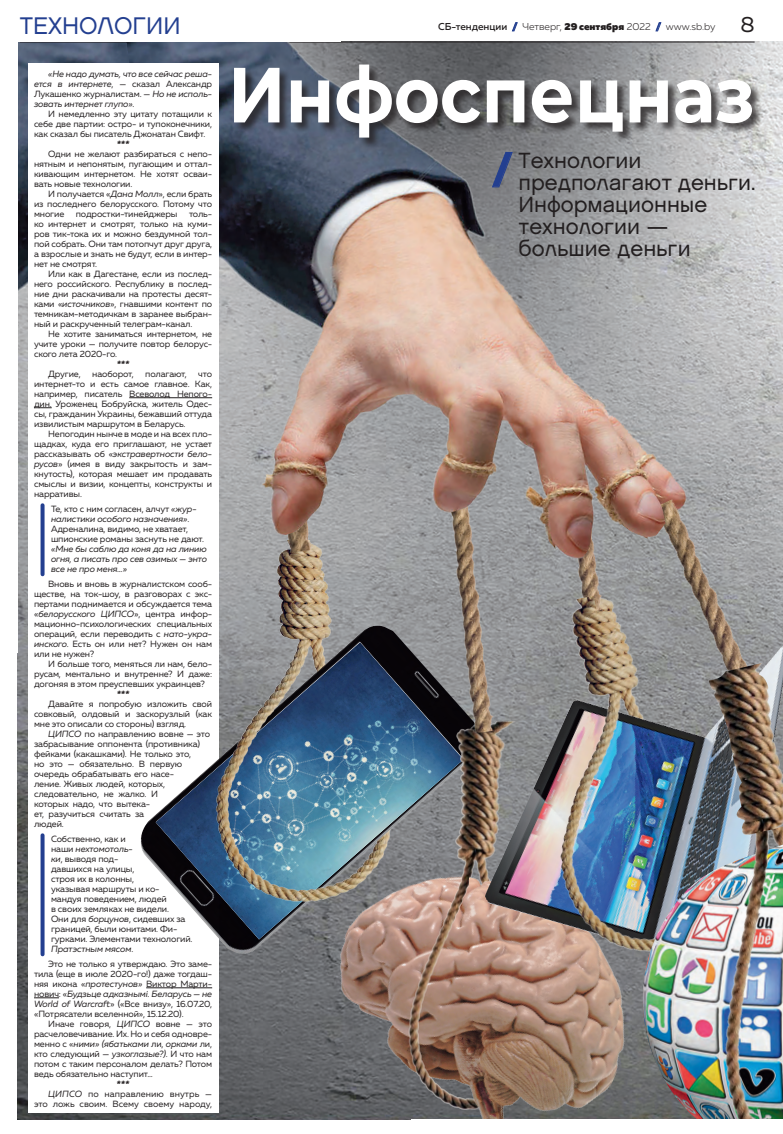
<style>
.page{position:relative;width:783px;height:1134px;background:#fff}
.page>*{position:absolute;margin:0;border:0;box-sizing:border-box;transform-origin:0 0}
.заг_1{font:700 78px "Montserrat";color:#fff;scale:.9 1}
.t1{font:900 42px "Muller";color:#233f90}
.Колонтитул{font:24px "Chalet London Nineteen Sixty";color:#233f90}
.надзаголовок{font:22px/22px "Chalet London Nineteen Sixty";color:#231f20}
.t2{font:22px "Muller";color:#231f20}
.t3{font:300 10px "Muller";color:#231f20}
.врезка_синяя{font:9px/10px "Muller";letter-spacing:-.015em;color:#231f20;text-align:justify}
.врезка_синяя-2{font:italic 9px/10px "Muller";letter-spacing:-.015em;color:#231f20;text-align:justify}
.t4{font:italic 700 9px "Muller";color:#231f20}
.s1{font-style:normal}
.s2{font-style:italic}
.s3{font-family:"Myriad Pro";font-style:italic}
.s4{font-weight:500}
.s5{font-weight:900;color:#233f90}
.s6{font-weight:900}
</style>
<div class="page">
<img style="left:17px;top:583px;width:276px;height:536px">
<img style="left:18px;top:42px;width:107px;height:541px">
<hr style="left:20px;top:42px;width:734px;height:1px;background:#231f20">
<img style="left:125px;top:22px;width:657px;height:518px">
<div style="left:234px;top:65px;width:529px;height:84px;background:#231f20;opacity:.75"></div>
<div style="left:28px;top:63px;width:190px;height:1050px;background:#fff"></div>
<hr style="left:129px;top:397px;width:83px;height:1px;background:#231f20">
<svg style="left:34px;top:407px;width:18px;height:1px"></svg>
<svg style="left:41px;top:505px;width:4px;height:69px"></svg>
<svg style="left:41px;top:835px;width:4px;height:119px"></svg>
<hr style="left:146px;top:987px;width:66px;height:1px;background:#231f20">
<svg style="left:34px;top:997px;width:25px;height:1px"></svg>
<img style="left:218px;top:540px;width:189px;height:86px">
<img style="left:232px;top:489px;width:125px;height:69px">
<img style="left:218px;top:626px;width:189px;height:328px">
<img style="left:200px;top:642px;width:207px;height:297px">
<img style="left:293px;top:917px;width:238px;height:203px">
<img style="left:306px;top:702px;width:163px;height:418px">
<img style="left:269px;top:484px;width:54px;height:51px">
<img style="left:533px;top:522px;width:78px;height:74px">
<img style="left:611px;top:481px;width:171px;height:165px">
<img style="left:671px;top:646px;width:111px;height:183px">
<img style="left:546px;top:497px;width:46px;height:63px">
<img style="left:611px;top:481px;width:54px;height:58px">
<div style="left:0;top:0;width:340px;height:42px;background:#fff"></div>
<img style="left:407px;top:498px;width:126px;height:240px">
<img style="left:432px;top:465px;width:56px;height:48px">
<img style="left:426px;top:596px;width:245px;height:404px">
<img style="left:531px;top:829px;width:251px;height:290px">
<img style="left:140px;top:707px;width:183px;height:210px">
<svg style="left:491px;top:152px;width:22px;height:36px"></svg>
<img style="left:708px;top:663px;width:74px;height:172px">
<div style="left:411px;top:1119px;width:371px;height:15px;background:#fff"></div>
<p class="Колонтитул" style="left:20px;top:11px;width:162px">ТЕХНОЛОГИИ</p>
<p class="врезка_синяя-2" style="left:34px;top:68px;width:180px;text-indent:14px">«Не надо думать, что все сейчас реша&shy;ется в интернете<span class="s1">, — сказал Александр Лукашенко журналистам. —</span> Но не исполь&shy;зовать интернет глупо».</p>
<p class="врезка_синяя" style="left:34px;top:108px;width:180px;text-indent:14px">И немедленно эту цитату потащили к себе две партии: остро- и тупоконечники, как сказал бы писатель Джонатан Свифт.</p>
<p class="t4" style="left:117px;top:138px;width:14px">***</p>
<p class="врезка_синяя" style="left:34px;top:148px;width:180px;text-indent:14px">Одни не желают разбираться с непо&shy;нятным и непонятым, пугающим и оттал&shy;кивающим интернетом. Не хотят осваи&shy;вать новые технологии.</p>
<p class="врезка_синяя" style="left:34px;top:188px;width:180px;text-indent:14px">И получается «<span class="s2">Дана Молл</span>», если брать из последнего белорусского. Потому что многие</p>
<p class="врезка_синяя" style="left:76px;top:208px;width:103px">подростки-тинейджеры</p>
<p class="врезка_синяя" style="left:34px;top:208px;width:180px;text-indent:155px">толь&shy;ко интернет и смотрят, только на куми&shy;ров тик-тока их и можно бездумной тол&shy;пой собрать. Они там потопчут друг друга, а взрослые и знать не будут, если в интер&shy;нет не смотрят.</p>
<p class="врезка_синяя" style="left:34px;top:268px;width:180px;text-indent:14px">Или как в Дагестане, если из послед&shy;него российского. Республику в послед&shy;ние дни раскачивали на протесты десят&shy;ками «<span class="s2">источников</span>», гнавшими контент по темникам-методичкам в заранее выбран&shy;ный и раскрученный телеграм-канал.</p>
<p class="врезка_синяя" style="left:34px;top:328px;width:180px;text-indent:14px">Не хотите заниматься интернетом, не учите уроки — получите повтор белорус&shy;ского лета 2020‑го.</p>
<p class="t4" style="left:117px;top:358px;width:14px">***</p>
<p class="врезка_синяя" style="left:48px;top:368px;width:34px">Другие,</p>
<p class="врезка_синяя" style="left:92px;top:368px;width:43px">наоборот,</p>
<p class="врезка_синяя" style="left:145px;top:368px;width:43px">полагают,</p>
<p class="врезка_синяя" style="left:34px;top:368px;width:180px;text-indent:164px">что интернет-то и есть самое главное. Как, например, писатель Всеволод Непого&shy;дин. Уроженец Бобруйска, житель Одес&shy;сы, гражданин Украины, бежавший оттуда извилистым маршрутом в Беларусь.</p>
<p class="врезка_синяя" style="left:34px;top:428px;width:180px;text-indent:14px">Непогодин нынче в моде и на всех пло&shy;щадках, куда его приглашают, не устает рассказывать об «<span class="s2">экстравертности бело&shy;русов</span>» (имея в виду закрытость и зам&shy;кнутость), которая мешает им продавать смыслы и визии, концепты, конструкты и нарративы.</p>
<p class="врезка_синяя-2" style="left:51px;top:504px;width:157px;text-align:left"><span class="s1">Те, кто с ним согласен, алчут</span> «жур&shy;налистики особого назначения»<span class="s1">.<br>Адреналина, видимо, не хватает, шпионские романы заснуть не дают. </span>«Мне бы саблю да коня да на линию огня, а писать про сев озимых — энто все не про меня…»</p>
<p class="врезка_синяя" style="left:34px;top:578px;width:180px;text-indent:14px">Вновь и вновь в журналистском сооб&shy;ществе, на ток-шоу, в разговорах с экс&shy;пертами поднимается и обсуждается тема «<span class="s2">белорусского ЦИПСО</span>», центра инфор&shy;мационно-психологических специальных операций, если переводить с <span class="s2">нато-укра&shy;инского.</span> Есть он или нет? Нужен он нам или не нужен?</p>
<p class="врезка_синяя" style="left:34px;top:658px;width:180px;text-indent:14px">И больше того, меняться ли нам, бело&shy;русам, ментально и внутренне? И даже: догоняя в этом преуспевших украинцев?</p>
<p class="t4" style="left:117px;top:688px;width:14px">***</p>
<p class="врезка_синяя" style="left:34px;top:698px;width:180px;text-indent:14px">Давайте я попробую изложить свой совковый, олдовый и заскорузлый (как мне это описали со стороны) взгляд.</p>
<p class="врезка_синяя" style="left:34px;top:728px;width:178px;text-align:left;text-indent:14px"><span class="s2">ЦИПСО</span> по направлению вовне — это забрасывание оппонента (противника) фейками (какашками). Не только это,<br>но это — обязательно. В первую очередь обрабатывать его насе-<br>ление. Живых людей, которых, следовательно, не жалко. И<br>которых надо, что вытека-<br>ет, разучиться считать за<br>людей.</p>
<p class="врезка_синяя" style="left:51px;top:834px;width:143px;text-align:left">Собственно, как и<br>наши <span class="s2">нехтомотоль-<br>ки</span>, выводя под-<br>давшихся на улицы,<br>строя их в колонны,<br>указывая маршруты и ко&shy;мандуя поведением, людей<br>в своих земляках не видели.<br>Они для <span class="s2">борцунов</span>, сидевших за границей, были юнитами. Фи&shy;гурками. Элементами технологий.<br><span class="s2">Пратэстным мясом</span>.</p>
<p class="врезка_синяя" style="left:34px;top:958px;width:180px;text-indent:14px">Это не только я утверждаю. Это заме&shy;тила (еще в июле 2020‑го!) даже тогдаш&shy;няя икона «<span class="s2">протестунов»</span> Виктор Марти&shy;нович: «<span class="s2">Будзьце адказным</span><span class="s3">і</span><span class="s2">. Беларусь — не World of Warcraft</span>» («Все внизу», 16.07.20, «Потрясатели вселенной», 15.12.20).</p>
<p class="врезка_синяя" style="left:34px;top:1018px;width:180px;text-indent:14px">Иначе говоря, <span class="s2">ЦИПСО</span> вовне — это расчеловечивание. Их. Но и себя одновре&shy;менно с «<span class="s2">ними» (ябатьками</span> ли, <span class="s2">орками</span> ли, кто следующий — <span class="s2">узкоглазые?).</span> И что нам потом с таким персоналом делать? Потом ведь обязательно наступит…</p>
<p class="t4" style="left:117px;top:1078px;width:14px">***</p>
<p class="врезка_синяя" style="left:34px;top:1088px;width:179px;text-align:right"><span class="s2">ЦИПСО</span> по направлению внутрь — это ложь своим. Всему своему народу,</p>
<p class="t3" style="left:438px;top:21px;width:279px"><span class="s4">СБ-тенденции</span> <span class="s5">/</span> Четверг, <span class="s6">29 сентября</span> 2022 <span class="s5">/</span> www.sb.by</p>
<p class="t2" style="left:740px;top:10px;width:16px">8</p>
<p class="заг_1" style="left:228px;top:38px;width:586px">Инфоспецназ</p>
<p class="надзаголовок" style="left:518px;top:149px;width:238px">Технологии предполагают деньги.<br>Информационные технологии — большие деньги</p>
<p class="t1" style="left:491px;top:143px;width:22px">/</p>
</div>
